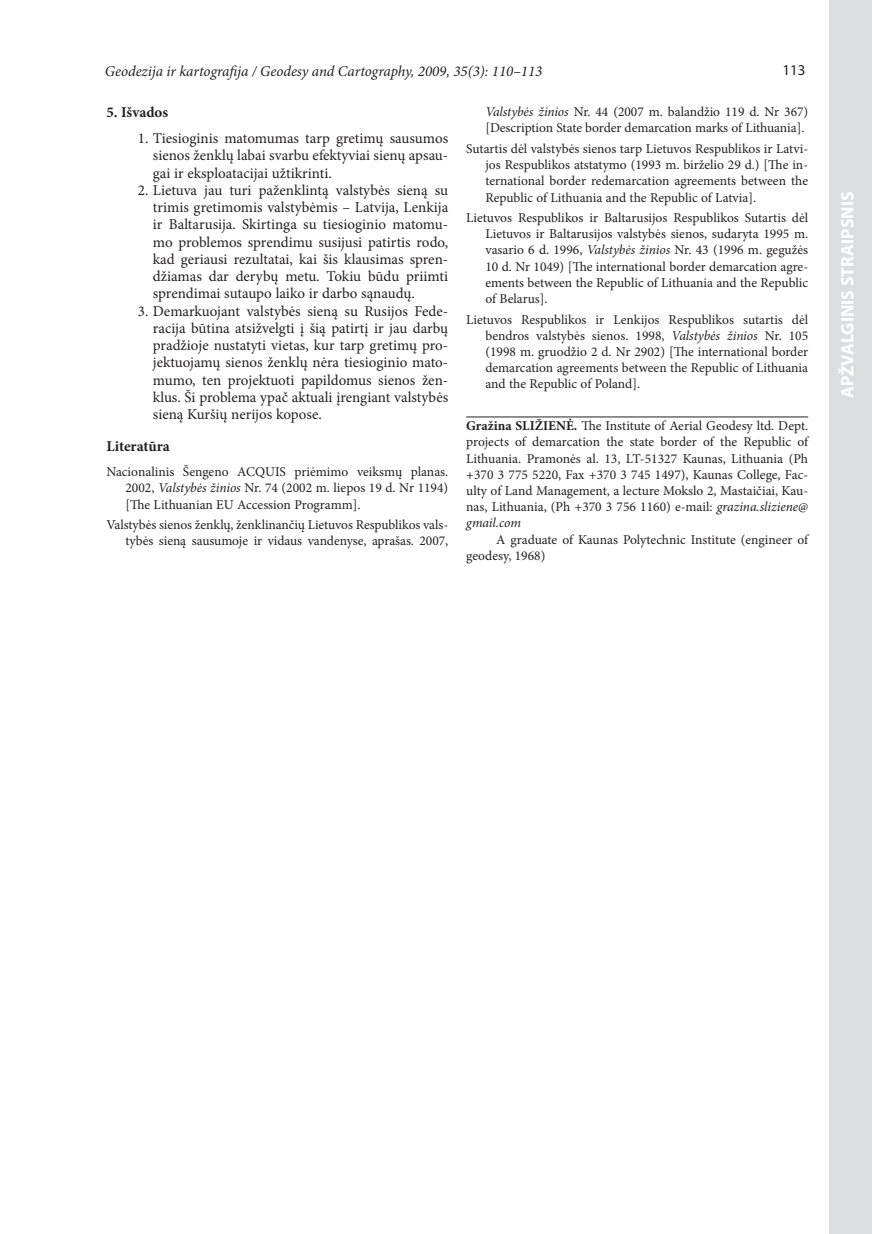
<style>
.page{position:relative;width:872px;height:1234px;background:#fff}
.page>*{position:absolute;margin:0;border:0;box-sizing:border-box;transform-origin:0 0}
.t1{font:700 18px "Myriad Pro";color:#fff}
.t2{font:15px/17.2px "Minion Pro";color:#231f20;text-align:justify}
.t3{font:italic 15px "Minion Pro";letter-spacing:-.005em;color:#231f20}
.t4{font:700 15px "Minion Pro";color:#231f20}
.t5{font:15px "Myriad Pro";color:#231f20}
.t6{font:13.5px/16.2px "Minion Pro";letter-spacing:-.005em;color:#231f20;text-align:justify}
.s1{font-style:italic}
.s2{font-weight:700}
</style>
<div class="page">
<hr style="left:466px;top:416px;width:342px;height:1px;background:#231f20">
<div style="left:829px;top:0;width:43px;height:1233px;background:#dcdddf"></div>
<p class="t3" style="left:105px;top:61px;width:439px">Geodezija ir kartografija / Geodesy and Cartography, 2009, 35(3): 110–113</p>
<p class="t5" style="left:782px;top:61px;width:25px">113</p>
<p class="t4" style="left:106px;top:102px;width:63px">5. Išvados</p>
<p class="t2" style="left:153px;top:130px;width:297px;text-indent:-15px">1. Tiesioginis matomumas tarp gretimų sausumos sienos ženklų labai svarbu efektyviai sienų apsau&shy;gai ir eksploatacijai užtikrinti.</p>
<p class="t2" style="left:153px;top:181px;width:297px;text-indent:-15px">2. Lietuva jau turi paženklintą valstybės sieną su trimis gretimomis valstybėmis – Latvija, Lenkija ir Baltarusija. Skirtinga su tiesioginio matomu&shy;mo problemos sprendimu susijusi patirtis rodo, kad geriausi rezultatai, kai šis klausimas spren&shy;džiamas dar derybų metu. Tokiu būdu priimti sprendimai sutaupo laiko ir darbo sąnaudų.</p>
<p class="t2" style="left:153px;top:302px;width:297px;text-indent:-15px">3. Demarkuojant valstybės sieną su Rusijos Fede&shy;racija būtina atsižvelgti į šią patirtį ir jau darbų pradžioje nustatyti vietas, kur tarp gretimų pro&shy;jektuojamų sienos ženklų nėra tiesioginio mato&shy;mumo, ten projektuoti papildomus sienos žen&shy;klus. Ši problema ypač aktuali įrengiant valstybės sieną Kuršių nerijos kopose.</p>
<p class="t4" style="left:106px;top:436px;width:65px">Literatūra</p>
<p class="t6" style="left:125px;top:463px;width:324px;text-indent:-19px">Nacionalinis Šengeno ACQUIS priėmimo veiksmų planas.<br>2002, <span class="s1">Valstybės žinios</span> Nr. 74 (2002 m. liepos 19 d. Nr 1194) [The Lithuanian EU Accession Programm].</p>
<p class="t6" style="left:106px;top:516px;width:343px;text-align:right">Valstybės sienos ženklų, ženklinančių Lietuvos Respublikos vals&shy;tybės sieną sausumoje ir vidaus vandenyse, aprašas. 2007,</p>
<p class="t6" style="left:485px;top:104px;width:324px"><span class="s1">Valstybės žinios</span> Nr. 44 (2007 m. balandžio 119 d. Nr 367) [Description State border demarcation marks of Lithuania].</p>
<p class="t6" style="left:485px;top:140px;width:324px;text-indent:-19px">Sutartis dėl valstybės sienos tarp Lietuvos Respublikos ir Latvi&shy;jos Respublikos atstatymo (1993 m. birželio 29 d.) [The in&shy;ternational border redemarcation agreements between the Republic of Lithuania and the Republic of Latvia].</p>
<p class="t6" style="left:485px;top:209px;width:324px;text-indent:-19px">Lietuvos Respublikos ir Baltarusijos Respublikos Sutartis dėl Lietuvos ir Baltarusijos valstybės sienos, sudaryta 1995 m. vasario 6 d. 1996, <span class="s1">Valstybės žinios</span> Nr. 43 (1996 m. gegužės 10 d. Nr 1049) [The international border demarcation agre&shy;ements between the Republic of Lithuania and the Republic of Belarus].</p>
<p class="t6" style="left:485px;top:311px;width:324px;text-indent:-19px">Lietuvos Respublikos ir Lenkijos Respublikos sutartis dėl bendros valstybės sienos. 1998, <span class="s1">Valstybės žinios</span> Nr. 105 (1998 m. gruodžio 2 d. Nr 2902) [The international border demarcation agreements between the Republic of Lithuania and the Republic of Poland].</p>
<p class="t6" style="left:466px;top:417px;width:343px"><span class="s2">Gražina SLIŽIENĖ.</span> The Institute of Aerial Geodesy ltd. Dept. projects of demarcation the state border of the Republic of Lithuania. Pramonės al. 13, LT-51327 Kaunas, Lithuania (Ph +370 3 775 5220, Fax +370 3 745 1497), Kaunas College, Fac&shy;ulty of Land Management, a lecture Mokslo 2, Mastaičiai, Kau&shy;nas, Lithuania, (Ph +370 3 756 1160) e-mail: <span class="s1">grazina.sliziene@ gmail.com</span></p>
<p class="t6" style="left:466px;top:531px;width:343px;text-indent:30px">A graduate of Kaunas Polytechnic Institute (engineer of geodesy, 1968)</p>
<h1 class="t1" style="left:835px;top:398px;width:208px;rotate:-90deg">APŽVALGINIS STRAIPSNIS</h1>
</div>
